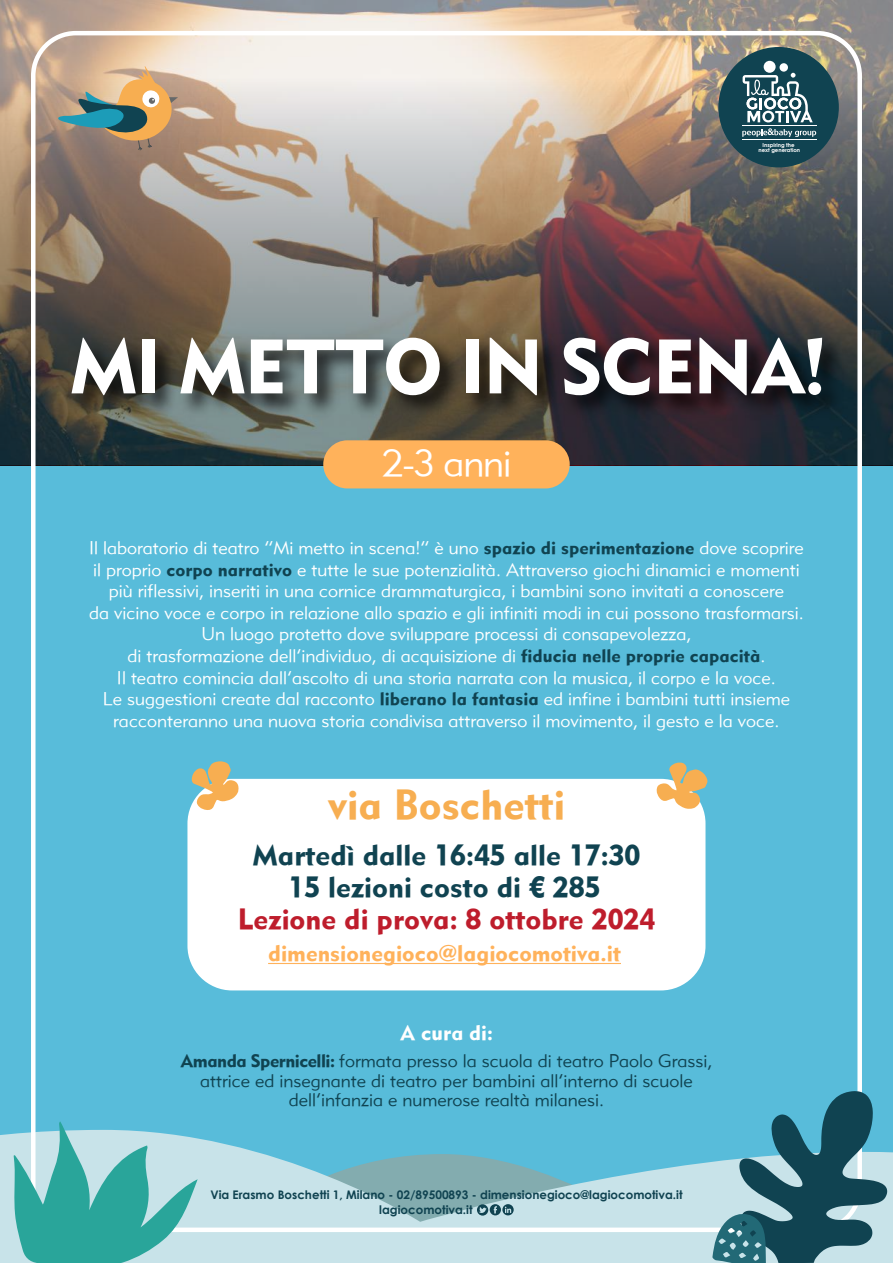
<style>
.page{position:relative;width:893px;height:1263px;background:#58bcda}
.page>*{position:absolute;margin:0;border:0;box-sizing:border-box;transform-origin:0 0}
.t1{font:76.5px "Metro Black LT Two";letter-spacing:-.025em;color:#fff}
.t2{font:41.1px "Metro Black LT Two";color:#f7ae51}
.t3{font:37.5px "Metro Lite LT Two";color:#fff}
.t4{font:28.65px/32.2px "Metro Black LT Two";color:#104351;text-align:center}
.t5{font:28.65px "Metro Black LT Two";color:#be1d2c}
.t6{font:22.5px "Metro Black LT Two";color:#ffb25b}
.t7{font:21px "Metro Black LT Two";color:#fff}
.t8{font:18px/21.6px "Metro Lite LT Two";color:#fff;text-align:center}
.t9{font:18px/19.5px "Metro Lite LT Two";color:#104351;text-align:center}
.t10{font:700 11.85px "Century Gothic";color:#104351}
.t11{font:700 5.4px/5.7px "Century Gothic";color:#fff;text-align:center}
.s1{font-family:"Metro Black LT Two";color:#104351}
.s2{font-family:"Metro Black LT Two"}
</style>
<div class="page">
<img style="left:0;top:0;width:893px;height:465px">
<svg style="left:0;top:1133px;width:893px;height:130px;fill:#c8e3e9"></svg>
<svg style="left:53px;top:64px;width:125px;height:87px;background:#a99a7f"></svg>
<svg style="left:14px;top:1121px;width:184px;height:142px;background:#6ec0bf"></svg>
<svg style="left:712px;top:1091px;width:175px;height:172px"></svg>
<div style="left:718px;top:47px;width:121px;height:120px;background:#104351;border-radius:50%"></div>
<svg style="left:743px;top:73px;width:70px;height:49px"></svg>
<div style="left:779px;top:63px;width:9px;height:9px;background:#fff;border-radius:50%"></div>
<div style="left:764px;top:61px;width:12px;height:12px;background:#fff;border-radius:50%"></div>
<hr style="left:742px;top:125px;width:74px;height:1px;background:#fff">
<hr style="left:742px;top:139px;width:74px;height:1px;background:#fff">
<svg style="left:742px;top:128px;width:74px;height:9px"></svg>
<svg style="left:477px;top:1204px;width:37px;height:11px"></svg>
<img style="left:60px;top:318px;width:794px;height:125px">
<div style="left:323px;top:440px;width:247px;height:48px;background:#ffb25b;border-radius:24px"></div>
<div style="left:187px;top:779px;width:518px;height:211px;background:#fff;border-radius:45px"></div>
<hr style="left:268px;top:963px;width:353px;height:1px;background:#ffb25b">
<svg style="left:192px;top:761px;width:47px;height:49px"></svg>
<svg style="left:657px;top:762px;width:51px;height:47px"></svg>
<p class="t11" style="left:758px;top:142px;width:43px">Inspiring the next generation</p>
<h1 class="t1" style="left:70px;top:319px;width:757px">MI METTO IN SCENA!</h1>
<h3 class="t3" style="left:382px;top:440px;width:130px">2-3 anni</h3>
<p class="t8" style="left:89px;top:537px;width:716px">Il laboratorio di teatro “Mi metto in scena!” è uno <span class="s1">spazio di sperimentazione</span> dove scoprire il proprio <span class="s1">corpo narrativo</span> e tutte le sue potenzialità. Attraverso giochi dinamici e momenti più riflessivi, inseriti in una cornice drammaturgica, i bambini sono invitati a conoscere<br>da vicino voce e corpo in relazione allo spazio e gli infiniti modi in cui possono trasformarsi.<br>Un luogo protetto dove sviluppare processi di consapevolezza,<br>di trasformazione dell’individuo, di acquisizione di <span class="s1">fiducia nelle proprie capacità</span>.<br>Il teatro comincia dall’ascolto di una storia narrata con la musica, il corpo e la voce.<br>Le suggestioni create dal racconto <span class="s1">liberano la fantasia</span> ed infine i bambini tutti insieme racconteranno una nuova storia condivisa attraverso il movimento, il gesto e la voce.</p>
<h2 class="t2" style="left:328px;top:779px;width:238px">via Boschetti</h2>
<h3 class="t4" style="left:252px;top:838px;width:389px">Martedì dalle 16:45 alle 17:30<br>15 lezioni costo di € 285</h3>
<h3 class="t5" style="left:238px;top:901px;width:419px">Lezione di prova: 8 ottobre 2024</h3>
<p class="t6" style="left:268px;top:939px;width:354px">dimensionegioco@lagiocomotiva.it</p>
<p class="t7" style="left:400px;top:1020px;width:94px">A cura di:</p>
<p class="t9" style="left:180px;top:1051px;width:534px"><span class="s2">Amanda Spernicelli:</span> formata presso la scuola di teatro Paolo Grassi, attrice ed insegnante di teatro per bambini all’interno di scuole dell’infanzia e numerose realtà milanesi.</p>
<p class="t10" style="left:210px;top:1185px;width:474px">Via Erasmo Boschetti 1, Milano - 02/89500893 - dimensionegioco@lagiocomotiva.it</p>
<p class="t10" style="left:379px;top:1200px;width:95px">lagiocomotiva.it</p>
</div>
